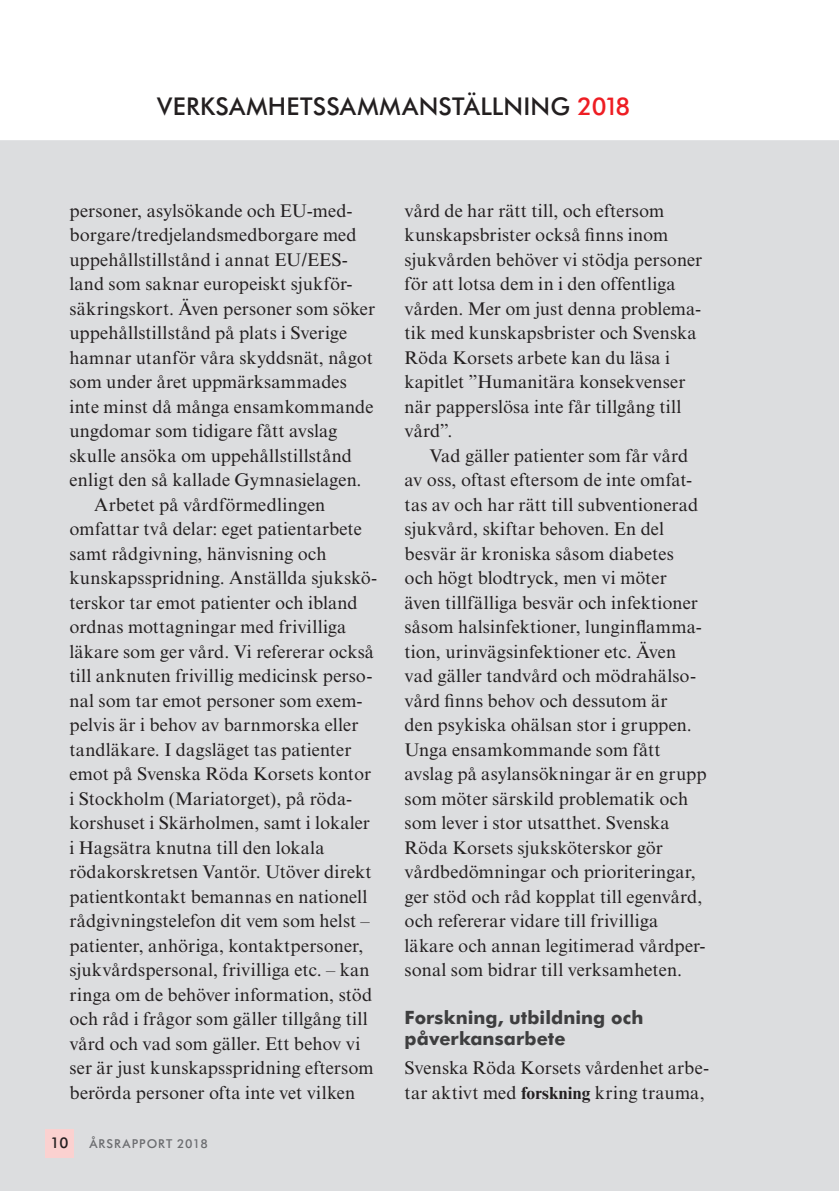
<style>
.page{position:relative;width:839px;height:1191px;background:#fff}
.page>*{position:absolute;margin:0;border:0;box-sizing:border-box;transform-origin:0 0}
.t1{font:700 28px "Futura BT";letter-spacing:.005em;color:#231f20}
.t2{font:500 24.5px "Futura BT";letter-spacing:.01em;color:#231f20}
.Brödtext_indrag{font:18.38px/24.5px "Times NRMT";letter-spacing:.005em;color:#231f20}
.Brödtext_ej_indrag{font:18.38px/24.5px "Times NRMT";letter-spacing:.005em;color:#231f20}
.Mellis{font:700 18.38px/21px "Futura BT";letter-spacing:.005em;color:#3e3e3f}
.t3{font:500 14.88px "Futura BT";color:#231f20}
.t4{font:500 12.25px "Futura BT";letter-spacing:.075em;color:#6c6d70}
.s1{color:#ee1d23}
.s2{font-weight:700;font-size:17.5px}
</style>
<div class="page">
<hr style="left:838px;top:110px;width:1px;height:1081px;background:#dcdddf">
<div style="left:0;top:110px;width:838px;height:1081px;background:#dcdddf"></div>
<div style="left:0;top:110px;width:838px;height:30px;background:#fff"></div>
<div style="left:45px;top:1128px;width:29px;height:29px;background:#fbd1d0"></div>
<p class="t1" style="left:70px;top:92px;width:583px">VERKSAMHETSSAMMANSTÄLLNING <span class="s1">2017</span></p>
<p class="t2" style="left:157px;top:92px;width:474px">VERKSAMHETSSAMMANSTÄLLNING <span class="s1">2018</span></p>
<p class="Brödtext_ej_indrag" style="left:69px;top:198px;width:307px">personer, asylsökande och EU-med&shy;borgare/tredjelandsmedborgare med uppehållstillstånd i annat EU/EES&shy;land som saknar europeiskt sjukför&shy;säkringskort. Även personer som söker uppehållstillstånd på plats i Sverige hamnar utanför våra skyddsnät, något som under året uppmärksammades inte minst då många ensamkommande ungdomar som tidigare fått avslag skulle ansöka om uppehållstillstånd enligt den så kallade Gymnasielagen.</p>
<p class="Brödtext_indrag" style="left:69px;top:492px;width:309px;text-indent:25px">Arbetet på vårdförmedlingen omfattar två delar: eget patientarbete samt rådgivning, hänvisning och kunskapsspridning. Anställda sjukskö&shy;terskor tar emot patienter och ibland ordnas mottagningar med frivilliga läkare som ger vård. Vi refererar också till anknuten frivillig medicinsk perso&shy;nal som tar emot personer som exem&shy;pelvis är i behov av barnmorska eller tandläkare. I dagsläget tas patienter emot på Svenska Röda Korsets kontor i Stockholm (Mariatorget), på röda&shy;korshuset i Skärholmen, samt i lokaler i Hagsätra knutna till den lokala rödakorskretsen Vantör. Utöver direkt patientkontakt bemannas en nationell rådgivningstelefon dit vem som helst – patienter, anhöriga, kontaktpersoner, sjukvårdspersonal, frivilliga etc. – kan ringa om de behöver information, stöd och råd i frågor som gäller tillgång till vård och vad som gäller. Ett behov vi ser är just kunskapsspridning eftersom berörda personer ofta inte vet vilken</p>
<p class="t3" style="left:51px;top:1133px;width:19px">10</p>
<p class="t4" style="left:89px;top:1136px;width:120px">ÅRSRAPPORT 2018</p>
<p class="Brödtext_indrag" style="left:404px;top:198px;width:299px">vård de har rätt till, och eftersom kunskapsbrister också finns inom sjukvården behöver vi stödja personer för att lotsa dem in i den offentliga vården. Mer om just denna problema&shy;tik med kunskapsbrister och Svenska<br>Röda Korsets arbete kan du läsa i kapitlet ”Humanitära konsekvenser när papperslösa inte får tillgång till vård”.</p>
<p class="Brödtext_indrag" style="left:404px;top:443px;width:303px;text-indent:25px">Vad gäller patienter som får vård av oss, oftast eftersom de inte omfat&shy;tas av och har rätt till subventionerad sjukvård, skiftar behoven. En del besvär är kroniska såsom diabetes och högt blodtryck, men vi möter även tillfälliga besvär och infektioner såsom halsinfektioner, lunginflamma&shy;tion, urinvägsinfektioner etc. Även vad gäller tandvård och mödrahälso&shy;vård finns behov och dessutom är<br>den psykiska ohälsan stor i gruppen.<br>Unga ensamkommande som fått avslag på asylansökningar är en grupp som möter särskild problematik och som lever i stor utsatthet. Svenska Röda Korsets sjuksköterskor gör vårdbedömningar och prioriteringar, ger stöd och råd kopplat till egenvård, och refererar vidare till frivilliga läkare och annan legitimerad vårdper&shy;sonal som bidrar till verksamheten.</p>
<p class="Mellis" style="left:404px;top:1006px;width:240px">Forskning, utbildning och påverkansarbete</p>
<p class="Brödtext_ej_indrag" style="left:404px;top:1055px;width:306px">Svenska Röda Korsets vårdenhet arbe&shy;tar aktivt med <span class="s2">forskning</span> kring trauma,</p>
</div>
